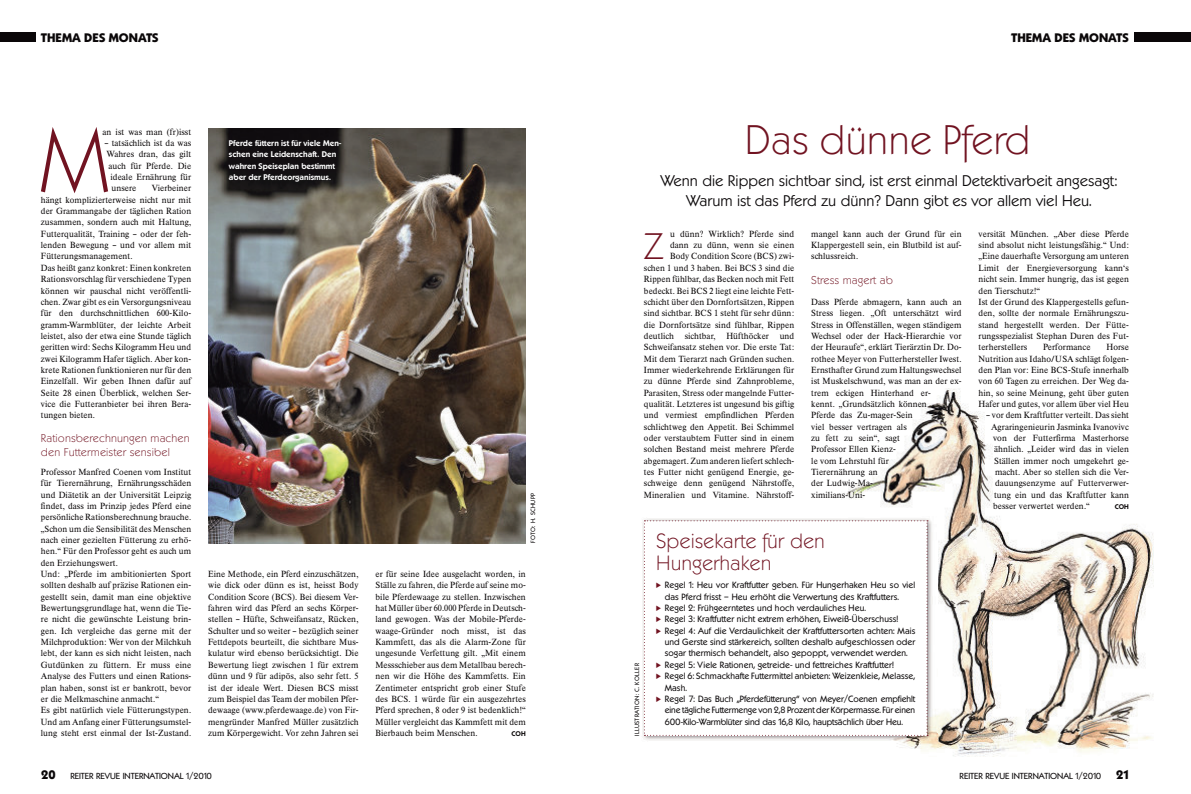
<style>
.page{position:relative;width:1191px;height:794px;background:#fff}
.page>*{position:absolute;margin:0;border:0;box-sizing:border-box;transform-origin:0 0}
.t1{font:200 85.9px "Parey Koblenz";color:#711321}
.t2{font:200 40px "Parey Koblenz";color:#711321}
.t3{font:200 35.7px "Parey Koblenz";color:#711321}
.t4{font:200 20px/22px "Parey Koblenz";color:#711321}
.t5{font:300 15px/20px "Parey Koblenz";color:#0a0708;text-align:center}
.t6{font:700 12px "Parey Koblenz";color:#0a0708}
.t7{font:200 11px/13.2px "Parey Koblenz";letter-spacing:.015em;color:#711321}
.t8{font:500 8.8px/11.3px "Parey Times BQ";letter-spacing:.01em;color:#0a0708}
.t9{font:8.8px/11.3px "Parey Koblenz";letter-spacing:.01em;color:#0a0708}
.t10{font:8.5px "Parey Koblenz";color:#0a0708}
.t11{font:600 8px/11.3px "Parey Koblenz";color:#fff}
.t12{font:600 6.6px "Parey Koblenz";letter-spacing:.01em;color:#0a0708}
.t13{font:6px "Parey Koblenz";letter-spacing:.05em;color:#0a0708}
.s1{font-weight:700;font-size:12px}
.s2{font-family:"R Ri Sonderzeichen";color:#711321}
</style>
<div class="page">
<img style="left:208px;top:128px;width:318px;height:415px">
<div style="left:0;top:33px;width:35px;height:9px;background:#0a0708"></div>
<img style="left:841px;top:388px;width:313px;height:369px">
<div style="left:1134px;top:33px;width:57px;height:9px;background:#0a0708"></div>
<img style="left:642px;top:517px;width:295px;height:228px">
<svg style="left:644px;top:520px;width:284px;height:216px"></svg>
<h3 class="t6" style="left:41px;top:30px;width:119px">THEMA DES MONATS</h3>
<h1 class="t1" style="left:38px;top:127px;width:74px">M</h1>
<p class="t8" style="left:102px;top:126px;width:90px">an ist was man (fr)isst</p>
<p class="t8" style="left:104px;top:137px;width:88px">– tatsächlich ist da was</p>
<p class="t8" style="left:106px;top:149px;width:86px">Wahres dran, das gilt</p>
<p class="t8" style="left:108px;top:160px;width:84px">auch für Pferde. Die</p>
<p class="t8" style="left:110px;top:171px;width:82px">ideale Ernährung für</p>
<p class="t8" style="left:111px;top:183px;width:26px">unsere</p>
<p class="t8" style="left:41px;top:183px;width:152px;text-indent:111px">Vierbeiner hängt komplizierterweise nicht nur mit der Grammangabe der täglichen Ration zusammen, sondern auch mit Haltung, Futterqualität, Training – oder der feh&shy;lenden Bewegung – und vor allem mit Fütterungsmanagement.<br>Das heißt ganz konkret: Einen konkreten Rationsvorschlag für verschiedene Typen können wir pauschal nicht veröffentli&shy;chen. Zwar gibt es ein Versorgungsniveau für den durchschnittlichen 600-Kilo&shy;gramm-Warmblüter, der leichte Arbeit leistet, also der etwa eine Stunde täglich geritten wird: Sechs Kilogramm Heu und zwei Kilogramm Hafer täglich. Aber kon&shy;krete Rationen funktionieren nur für den Einzelfall. Wir geben Ihnen dafür auf Seite 28 einen Überblick, welchen Ser&shy;vice die Futteranbieter bei ihren Bera&shy;tungen bieten.</p>
<p class="t7" style="left:41px;top:433px;width:150px">Rationsberechnungen machen den Futtermeister sensibel</p>
<p class="t8" style="left:41px;top:466px;width:152px">Professor Manfred Coenen vom Institut für Tierernährung, Ernährungsschäden und Diätetik an der Universität Leipzig findet, dass im Prinzip jedes Pferd eine persönliche Rationsberechnung brauche. „Schon um die Sensibilität des Menschen nach einer gezielten Fütterung zu erhö&shy;hen.“ Für den Professor geht es auch um den Erziehungswert.<br>Und: „Pferde im ambitionierten Sport sollten deshalb auf präzise Rationen ein&shy;gestellt sein, damit man eine objektive Bewertungsgrundlage hat, wenn die Tie&shy;re nicht die gewünschte Leistung brin&shy;gen. Ich vergleiche das gerne mit der Milchproduktion: Wer von der Milchkuh lebt, der kann es sich nicht leisten, nach Gutdünken zu füttern. Er muss eine Analyse des Futters und einen Rations&shy;plan haben, sonst ist er bankrott, bevor er die Melkmaschine anmacht.“<br>Es gibt natürlich viele Fütterungstypen.<br>Und am Anfang einer Fütterungsumstel&shy;lung steht erst einmal der Ist-Zustand.</p>
<p class="t11" style="left:229px;top:138px;width:114px">Pferde füttern ist für viele Men&shy;schen eine Leidenschaft. Den wahren Speiseplan bestimmt aber der Pferdeorganismus.</p>
<p class="t13" style="left:530px;top:543px;width:51px;rotate:-90deg">FOTO: H. SCHUPP</p>
<p class="t8" style="left:208px;top:568px;width:152px;text-align:justify">Eine Methode, ein Pferd einzuschätzen, wie dick oder dünn es ist, heisst Body Condition Score (BCS). Bei diesem Ver&shy;fahren wird das Pferd an sechs Körper&shy;stellen – Hüfte, Schweifansatz, Rücken, Schulter und so weiter – bezüglich seiner Fettdepots beurteilt, die sichtbare Mus&shy;kulatur wird ebenso berücksichtigt. Die Bewertung liegt zwischen 1 für extrem dünn und 9 für adipös, also sehr fett. 5 ist der ideale Wert. Diesen BCS misst zum Beispiel das Team der mobilen Pfer&shy;dewaage (www.pferdewaage.de) von Fir&shy;mengründer Manfred Müller zusätzlich zum Körpergewicht. Vor zehn Jahren sei</p>
<p class="t8" style="left:375px;top:568px;width:152px;text-align:justify">er für seine Idee ausgelacht worden, in Ställe zu fahren, die Pferde auf seine mo&shy;bile Pferdewaage zu stellen. Inzwischen hat Müller über 60.000 Pferde in Deutsch&shy;land gewogen. Was der Mobile-Pferde&shy;waage-Gründer noch misst, ist das Kammfett, das als die Alarm-Zone für ungesunde Verfettung gilt. „Mit einem Messschieber aus dem Metallbau berech&shy;nen wir die Höhe des Kammfetts. Ein Zentimeter entspricht grob einer Stufe des BCS. 1 würde für ein ausgezehrtes Pferd sprechen, 8 oder 9 ist bedenklich!“ Müller vergleicht das Kammfett mit dem Bierbauch beim Menschen.</p>
<p class="t12" style="left:511px;top:730px;width:16px">COH</p>
<p class="t10" style="left:41px;top:771px;width:173px"><span class="s1">20</span> REITER REVUE INTERNATIONAL 1/2010</p>
<h3 class="t6" style="left:1011px;top:30px;width:119px">THEMA DES MONATS</h3>
<h2 class="t2" style="left:745px;top:124px;width:287px">Das dünne Pferd</h2>
<h3 class="t5" style="left:660px;top:172px;width:458px">Wenn die Rippen sichtbar sind, ist erst einmal Detektivarbeit angesagt:<br>Warum ist das Pferd zu dünn? Dann gibt es vor allem viel Heu.</h3>
<h3 class="t3" style="left:644px;top:232px;width:21px">Z</h3>
<p class="t8" style="left:644px;top:228px;width:152px;text-align:right">u dünn? Wirklich? Pferde sind<br>dann zu dünn, wenn sie einen<br>Body Condition Score (BCS) zwi-<br>schen 1 und 3 haben. Bei BCS 3 sind die Rippen fühlbar, das Becken noch mit Fett bedeckt. Bei BCS 2 liegt eine leichte Fett&shy;schicht über den Dornfortsätzen, Rippen sind sichtbar. BCS 1 steht für sehr dünn: die Dornfortsätze sind fühlbar, Rippen deutlich sichtbar, Hüfthöcker und Schweifansatz stehen vor. Die erste Tat:<br>Mit dem Tierarzt nach Gründen suchen.<br>Immer wiederkehrende Erklärungen für zu dünne Pferde sind Zahnprobleme, Parasiten, Stress oder mangelnde Futter&shy;qualität. Letzteres ist ungesund bis giftig und vermiest empfindlichen Pferden schlichtweg den Appetit. Bei Schimmel oder verstaubtem Futter sind in einem solchen Bestand meist mehrere Pferde abgemagert. Zum anderen liefert schlech&shy;tes Futter nicht genügend Energie, ge&shy;schweige denn genügend Nährstoffe, Mineralien und Vitamine. Nährstoff-</p>
<p class="t8" style="left:811px;top:228px;width:152px;text-align:justify">mangel kann auch der Grund für ein Klappergestell sein, ein Blutbild ist auf&shy;schlussreich.</p>
<p class="t7" style="left:811px;top:274px;width:83px">Stress magert ab</p>
<p class="t8" style="left:811px;top:296px;width:152px">Dass Pferde abmagern, kann auch an<br>Stress liegen. „Oft unterschätzt wird<br>Stress in Offenställen, wegen ständigem<br>Wechsel oder der Hack-Hierarchie vor der Heuraufe“, erklärt Tierärztin Dr. Do&shy;rothee Meyer von Futterhersteller Iwest.<br>Ernsthafter Grund zum Haltungswechsel ist Muskelschwund, was man an der ex&shy;trem eckigen Hinterhand er-<br>kennt. „Grundsätzlich können<br>Pferde das Zu-mager-Sein<br>viel besser vertragen als<br>zu fett zu sein“, sagt<br>Professor Ellen Kienz-<br>le vom Lehrstuhl für<br>Tierernährung an<br>der Ludwig-Ma-<br>ximilians-Uni-</p>
<p class="t8" style="left:978px;top:228px;width:152px">versität München. „Aber diese Pferde sind absolut nicht leistungsfähig.“ Und: „Eine dauerhafte Versorgung am unteren Limit der Energieversorgung kann‘s nicht sein. Immer hungrig, das ist gegen den Tierschutz!“<br>Ist der Grund des Klappergestells gefun&shy;den, sollte der normale Ernährungszu&shy;stand hergestellt werden. Der Fütte&shy;rungsspezialist Stephan Duren des Fut&shy;terherstellers</p>
<p class="t8" style="left:1043px;top:341px;width:49px">Performance</p>
<p class="t8" style="left:978px;top:341px;width:152px;text-align:justify;text-indent:128px">Horse Nutrition aus Idaho/USA schlägt folgen&shy;den Plan vor: Eine BCS-Stufe innerhalb von 60 Tagen zu erreichen. Der Weg da&shy;hin, so seine Meinung, geht über guten Hafer und gutes, vor allem über viel Heu</p>
<p class="t8" style="left:986px;top:409px;width:144px">– vor dem Kraftfutter verteilt. Das sieht</p>
<p class="t8" style="left:991px;top:421px;width:139px">Agraringenieurin Jasminka Ivanovivc</p>
<p class="t8" style="left:993px;top:432px;width:137px">von der Futterfirma Masterhorse</p>
<p class="t8" style="left:994px;top:443px;width:136px">ähnlich. „Leider wird das in vielen</p>
<p class="t8" style="left:994px;top:455px;width:136px">Ställen immer noch umgekehrt ge-</p>
<p class="t8" style="left:995px;top:466px;width:135px">macht. Aber so stellen sich die Ver-</p>
<p class="t8" style="left:995px;top:477px;width:135px">dauungsenzyme auf Futterverwer-</p>
<p class="t8" style="left:994px;top:489px;width:136px">tung ein und das Kraftfutter kann</p>
<p class="t8" style="left:993px;top:500px;width:98px">besser verwertet werden.“</p>
<p class="t12" style="left:1114px;top:504px;width:16px">COH</p>
<p class="t13" style="left:634px;top:736px;width:74px;rotate:-90deg">ILLUSTRATION: C. KOLLER</p>
<h3 class="t4" style="left:656px;top:531px;width:170px">Speisekarte für den<br>Hungerhaken</h3>
<p class="t9" style="left:665px;top:580px;width:252px;text-indent:-9px"><span class="s2">•</span> Regel 1: Heu vor Kraftfutter geben. Für Hungerhaken Heu so viel das Pferd frisst – Heu erhöht die Verwertung des Kraftfutters.</p>
<p class="t9" style="left:656px;top:602px;width:211px"><span class="s2">•</span> Regel 2: Frühgeerntetes und hoch verdauliches Heu.</p>
<p class="t9" style="left:656px;top:614px;width:243px"><span class="s2">•</span> Regel 3: Kraftfutter nicht extrem erhöhen, Eiweiß-Überschuss!</p>
<p class="t9" style="left:665px;top:625px;width:252px;text-align:justify;text-indent:-9px"><span class="s2">•</span> Regel 4: Auf die Verdaulichkeit der Kraftfuttersorten achten: Mais und Gerste sind stärkereich, sollten deshalb aufgeschlossen oder sogar thermisch behandelt, also gepoppt, verwendet werden.</p>
<p class="t9" style="left:656px;top:659px;width:239px"><span class="s2">•</span> Regel 5: Viele Rationen, getreide- und fettreiches Kraftfutter!</p>
<p class="t9" style="left:665px;top:670px;width:252px;text-indent:-9px"><span class="s2">•</span> Regel 6: Schmackhafte Futtermittel anbieten: Weizenkleie, Melasse,<br>Mash.</p>
<p class="t9" style="left:665px;top:693px;width:252px;text-align:justify;text-indent:-9px"><span class="s2">•</span> Regel 7: Das Buch „Pferdefütterung“ von Meyer/Coenen empfiehlt eine tägliche Futtermenge von 2,8 Prozent der Körpermasse. Für einen 600-Kilo-Warmblüter sind das 16,8 Kilo, hauptsächlich über Heu.</p>
<p class="t10" style="left:959px;top:771px;width:171px">REITER REVUE INTERNATIONAL 1/2010 <span class="s1">21</span></p>
</div>
